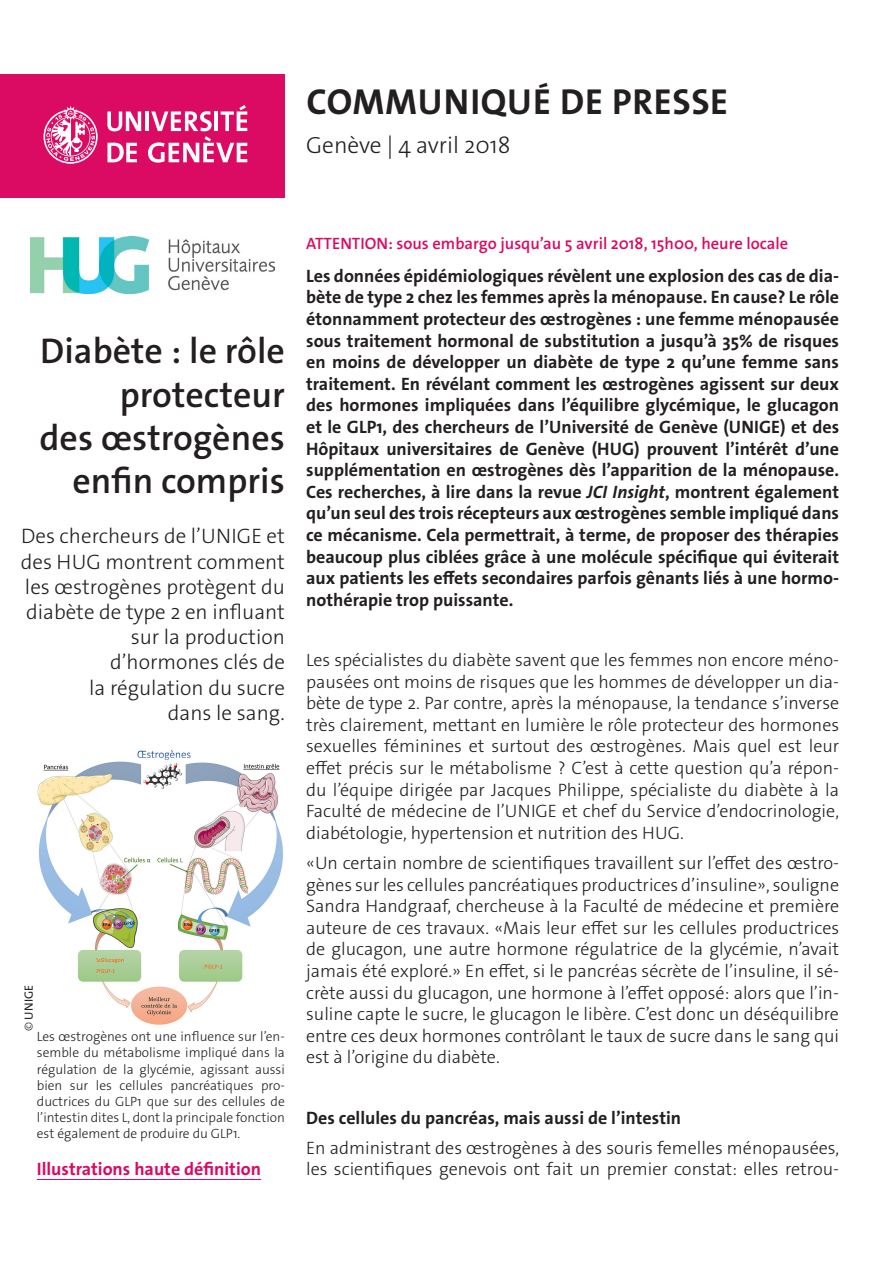
<style>
.page{position:relative;width:893px;height:1263px;background:#fff}
.page>*{position:absolute;margin:0;border:0;box-sizing:border-box;transform-origin:0 0}
._4__texte_courant{font:700 36.3px "The Sans Os F";letter-spacing:.02em;color:#231f20}
._1__grand_titre{font:600 36px/43.2px "The Sans Os F";color:#231f20;text-align:right}
._4__texte_courant-2{font:300 23.4px "The Sans Os F";color:#231f20}
._1__grand_titre-2{font:300 21px/25.2px "The Sans Os F";color:#231f20;text-align:right}
._4__texte_courant-3{font:300 18px/21.6px "The Sans Os F";color:#231f20;text-align:justify}
._4__texte_courant-4{font:700 18px/21.6px "The Sans Os F";color:#231f20;text-align:justify}
.t1{font:700 18px "The Sans Os F";color:#db0a62}
.embargo{font:600 16.5px "The Sans Os F";color:#db0a62}
.t2{font:300 13.5px/16.2px "The Sans Os F";color:#231f20;text-align:justify}
.t3{font:12px "The Sans Os F";letter-spacing:.01em;color:#231f20}
.s1{font-weight:300}
.s2{font-style:italic}
</style>
<div class="page">
<div style="left:0;top:74px;width:285px;height:124px;background:#db0a62"></div>
<svg style="left:44px;top:106px;width:54px;height:58px"></svg>
<svg style="left:107px;top:111px;width:34px;height:20px"></svg>
<hr style="left:145px;top:111px;width:4px;height:20px;background:#fff">
<svg style="left:107px;top:143px;width:30px;height:19px"></svg>
<svg style="left:148px;top:105px;width:99px;height:58px"></svg>
<img style="left:37px;top:750px;width:246px;height:275px">
<hr style="left:37px;top:1179px;width:224px;height:1px;background:#db0a62">
<img style="left:31px;top:237px;width:243px;height:56px">
<p class="_4__texte_courant" style="left:306px;top:78px;width:423px">COMMUNIQUÉ DE PRESSE</p>
<p class="_4__texte_courant-2" style="left:306px;top:130px;width:206px">Genève | 4 avril 2018</p>
<p class="_1__grand_titre" style="left:40px;top:330px;width:246px">Diabète : le rôle protecteur</p>
<p class="_1__grand_titre" style="left:40px;top:416px;width:247px">des œstrogènes enfin compris</p>
<p class="_1__grand_titre-2" style="left:21px;top:524px;width:266px">Des chercheurs de l’UNIGE et des HUG montrent comment les œstrogènes protègent du diabète de type 2 en influant sur la production</p>
<p class="_1__grand_titre-2" style="left:110px;top:650px;width:176px">d’hormones clés de</p>
<p class="_1__grand_titre-2" style="left:89px;top:675px;width:197px">la régulation du sucre</p>
<p class="_1__grand_titre-2" style="left:168px;top:700px;width:119px">dans le sang.</p>
<p class="t3" style="left:21px;top:1031px;width:48px;rotate:-90deg"><span class="s1">©</span> UNIGE</p>
<p class="t2" style="left:37px;top:1029px;width:250px">Les œstrogènes ont une influence sur l’en&shy;semble du métabolisme impliqué dans la régulation de la glycémie, agissant aussi bien sur les cellules pancréatiques pro&shy;ductrices du GLP1 que sur des cellules de l’intestin dites L, dont la principale fonction est également de produire du GLP1.</p>
<p class="t1" style="left:37px;top:1158px;width:226px">Illustrations haute définition</p>
<p class="embargo" style="left:306px;top:233px;width:484px">ATTENTION: sous embargo jusqu’au 5 avril 2018, 15h00, heure locale</p>
<p class="_4__texte_courant-4" style="left:306px;top:265px;width:534px">Les données épidémiologiques révèlent une explosion des cas de dia&shy;bète de type 2 chez les femmes après la ménopause. En cause? Le rôle étonnamment protecteur des œstrogènes : une femme ménopausée sous traitement hormonal de substitution a jusqu’à 35% de risques en moins de développer un diabète de type 2 qu’une femme sans traitement. En révélant comment les œstrogènes agissent sur deux des hormones impliquées dans l’équilibre glycémique, le glucagon et le GLP1, des chercheurs de l’Université de Genève (UNIGE) et des Hôpitaux universitaires de Genève (HUG) prouvent l’intérêt d’une supplémentation en œstrogènes dès l’apparition de la ménopause.<br>Ces recherches, à lire dans la revue <span class="s2">JCI Insight</span>, montrent également qu’un seul des trois récepteurs aux œstrogènes semble impliqué dans ce mécanisme. Cela permettrait, à terme, de proposer des thérapies beaucoup plus ciblées grâce à une molécule spécifique qui éviterait aux patients les effets secondaires parfois gênants liés à une hormo&shy;nothérapie trop puissante.</p>
<p class="_4__texte_courant-3" style="left:306px;top:649px;width:534px">Les spécialistes du diabète savent que les femmes non encore méno&shy;pausées ont moins de risques que les hommes de développer un dia&shy;bète de type 2. Par contre, après la ménopause, la tendance s’inverse très clairement, mettant en lumière le rôle protecteur des hormones sexuelles féminines et surtout des œstrogènes. Mais quel est leur effet précis sur le métabolisme ? C’est à cette question qu’a répon&shy;du l’équipe dirigée par Jacques Philippe, spécialiste du diabète à la Faculté de médecine de l’UNIGE et chef du Service d’endocrinologie, diabétologie, hypertension et nutrition des HUG.</p>
<p class="_4__texte_courant-3" style="left:306px;top:852px;width:534px">«Un certain nombre de scientifiques travaillent sur l’effet des œstro&shy;gènes sur les cellules pancréatiques productrices d’insuline», souligne Sandra Handgraaf, chercheuse à la Faculté de médecine et première auteure de ces travaux. «Mais leur effet sur les cellules productrices de glucagon, une autre hormone régulatrice de la glycémie, n’avait jamais été exploré.» En effet, si le pancréas sécrète de l’insuline, il sé&shy;crète aussi du glucagon, une hormone à l’effet opposé: alors que l’in&shy;suline capte le sucre, le glucagon le libère. C’est donc un déséquilibre entre ces deux hormones contrôlant le taux de sucre dans le sang qui est à l’origine du diabète.</p>
<p class="_4__texte_courant-4" style="left:306px;top:1107px;width:376px">Des cellules du pancréas, mais aussi de l’intestin</p>
<p class="_4__texte_courant-3" style="left:306px;top:1137px;width:534px">En administrant des œstrogènes à des souris femelles ménopausées, les scientifiques genevois ont fait un premier constat: elles retrou-</p>
</div>
